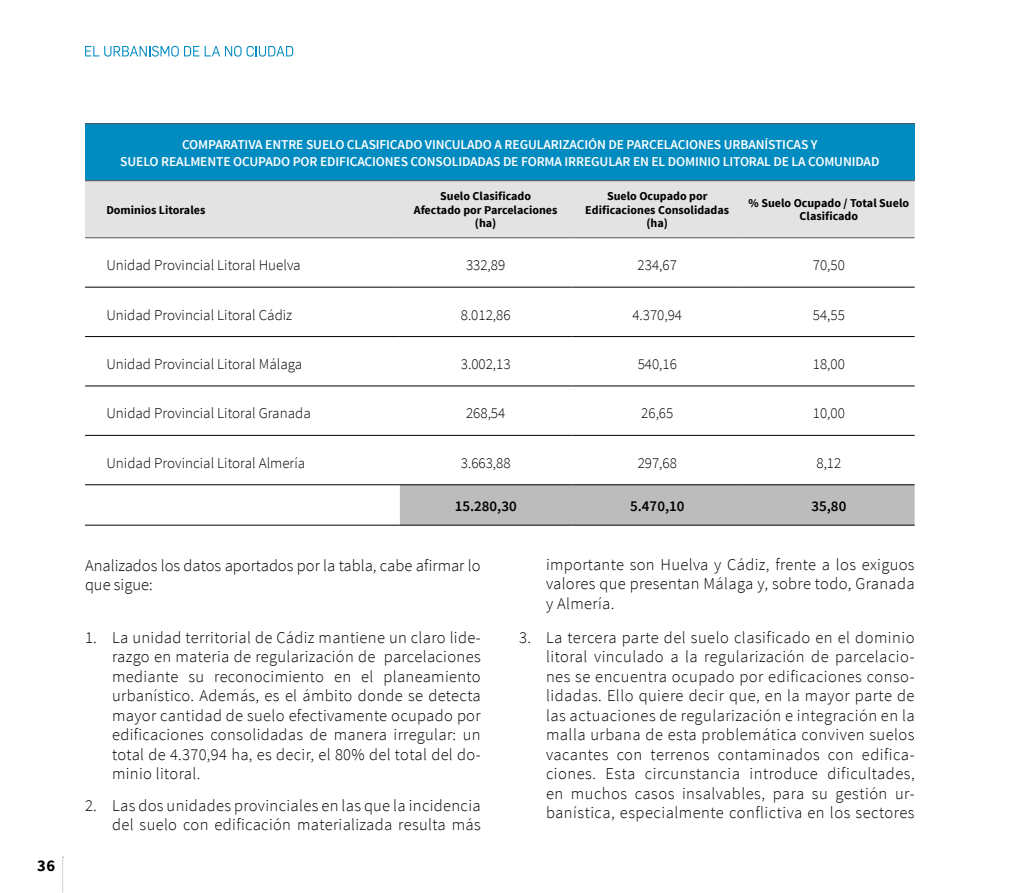
<style>
.page{position:relative;width:1021px;height:893px;background:#fff}
.page>*{position:absolute;margin:0;border:0;box-sizing:border-box;transform-origin:0 0}
.t1{font:300 16.5px/19.5px "Source Sans Pro";letter-spacing:.02em;color:#000;text-align:justify}
.t2{font:300 16.5px/19.5px "Source Sans Pro";color:#000}
.t3{font:700 16.5px "Source Sans Pro";color:#000}
.t4{font:300 15px "Source Sans Pro";color:#000}
.t5{font:600 15px "Source Sans Pro";color:#000}
.t6{font:600 13.5px/16.8px "Source Sans Pro";letter-spacing:-.01em;color:#fff;text-align:center}
.t7{font:700 12px/13.5px "Source Sans Pro";color:#000;text-align:center}
</style>
<div class="page">
<svg style="left:62px;top:857px;width:2px;height:36px"></svg>
<svg style="left:85px;top:46px;width:114px;height:11px"></svg>
<svg style="left:205px;top:46px;width:88px;height:11px"></svg>
<div style="left:85px;top:124px;width:829px;height:57px;background:#008bc1"></div>
<div style="left:85px;top:181px;width:829px;height:56px;background:#e3e3e3"></div>
<div style="left:400px;top:485px;width:514px;height:40px;background:#bcbcbc"></div>
<hr style="left:400px;top:237px;width:171px;height:1px;background:#575756">
<hr style="left:571px;top:237px;width:172px;height:1px;background:#575756">
<hr style="left:743px;top:237px;width:171px;height:1px;background:#575756">
<hr style="left:400px;top:336px;width:171px;height:1px;background:#000">
<hr style="left:571px;top:336px;width:172px;height:1px;background:#000">
<hr style="left:743px;top:336px;width:171px;height:1px;background:#000">
<hr style="left:400px;top:386px;width:171px;height:1px;background:#000">
<hr style="left:571px;top:386px;width:172px;height:1px;background:#000">
<hr style="left:743px;top:386px;width:171px;height:1px;background:#000">
<hr style="left:400px;top:435px;width:171px;height:1px;background:#000">
<hr style="left:571px;top:435px;width:172px;height:1px;background:#000">
<hr style="left:743px;top:435px;width:171px;height:1px;background:#000">
<hr style="left:85px;top:237px;width:315px;height:1px;background:#575756">
<hr style="left:85px;top:287px;width:315px;height:1px;background:#000">
<hr style="left:400px;top:287px;width:171px;height:1px;background:#000">
<hr style="left:85px;top:484px;width:315px;height:1px;background:#000">
<hr style="left:85px;top:525px;width:315px;height:1px;background:#000">
<hr style="left:571px;top:287px;width:172px;height:1px;background:#000">
<hr style="left:85px;top:435px;width:315px;height:1px;background:#000">
<hr style="left:743px;top:287px;width:171px;height:1px;background:#000">
<hr style="left:85px;top:336px;width:315px;height:1px;background:#000">
<hr style="left:85px;top:386px;width:315px;height:1px;background:#000">
<hr style="left:400px;top:484px;width:171px;height:1px;background:#000">
<hr style="left:571px;top:484px;width:172px;height:1px;background:#000">
<hr style="left:743px;top:484px;width:171px;height:1px;background:#000">
<hr style="left:571px;top:525px;width:172px;height:1px;background:#000">
<hr style="left:743px;top:525px;width:171px;height:1px;background:#000">
<hr style="left:400px;top:525px;width:171px;height:1px;background:#000">
<hr style="left:85px;top:123px;width:315px;height:1px;background:#575756">
<hr style="left:400px;top:123px;width:171px;height:1px;background:#575756">
<hr style="left:571px;top:123px;width:172px;height:1px;background:#575756">
<hr style="left:743px;top:123px;width:171px;height:1px;background:#575756">
<hr style="left:85px;top:180px;width:315px;height:1px;background:#575756">
<hr style="left:400px;top:180px;width:171px;height:1px;background:#575756">
<hr style="left:571px;top:180px;width:172px;height:1px;background:#575756">
<hr style="left:743px;top:180px;width:171px;height:1px;background:#575756">
<p class="t3" style="left:37px;top:854px;width:19px">36</p>
<p class="t6" style="left:120px;top:136px;width:760px">COMPARATIVA ENTRE SUELO CLASIFICADO VINCULADO A REGULARIZACIÓN DE PARCELACIONES URBANÍSTICAS Y<br>SUELO REALMENTE OCUPADO POR EDIFICACIONES CONSOLIDADAS DE FORMA IRREGULAR EN EL DOMINIO LITORAL DE LA COMUNIDAD</p>
<p class="t7" style="left:106px;top:203px;width:100px">Dominios Litorales</p>
<p class="t7" style="left:414px;top:190px;width:145px">Suelo Clasificado<br>Afectado por Parcelaciones (ha)</p>
<p class="t7" style="left:585px;top:190px;width:145px">Suelo Ocupado por<br>Edificaciones Consolidadas (ha)</p>
<p class="t7" style="left:748px;top:197px;width:162px">% Suelo Ocupado / Total Suelo<br>Clasificado</p>
<p class="t4" style="left:106px;top:256px;width:196px">Unidad Provincial Litoral Huelva</p>
<p class="t4" style="left:466px;top:256px;width:41px">332,89</p>
<p class="t4" style="left:637px;top:256px;width:41px">234,67</p>
<p class="t4" style="left:812px;top:256px;width:34px">70,50</p>
<p class="t4" style="left:106px;top:305px;width:187px">Unidad Provincial Litoral Cádiz</p>
<p class="t4" style="left:461px;top:305px;width:51px">8.012,86</p>
<p class="t4" style="left:632px;top:305px;width:51px">4.370,94</p>
<p class="t4" style="left:812px;top:305px;width:34px">54,55</p>
<p class="t4" style="left:106px;top:355px;width:197px">Unidad Provincial Litoral Málaga</p>
<p class="t4" style="left:461px;top:355px;width:51px">3.002,13</p>
<p class="t4" style="left:637px;top:355px;width:41px">540,16</p>
<p class="t4" style="left:812px;top:355px;width:34px">18,00</p>
<p class="t4" style="left:106px;top:404px;width:206px">Unidad Provincial Litoral Granada</p>
<p class="t4" style="left:466px;top:404px;width:41px">268,54</p>
<p class="t4" style="left:641px;top:404px;width:34px">26,65</p>
<p class="t4" style="left:812px;top:404px;width:34px">10,00</p>
<p class="t4" style="left:106px;top:454px;width:200px">Unidad Provincial Litoral Almería</p>
<p class="t4" style="left:461px;top:454px;width:51px">3.663,88</p>
<p class="t4" style="left:637px;top:454px;width:41px">297,68</p>
<p class="t4" style="left:816px;top:454px;width:26px">8,12</p>
<p class="t5" style="left:454px;top:496px;width:64px">15.280,30</p>
<p class="t5" style="left:630px;top:496px;width:56px">5.470,10</p>
<p class="t5" style="left:811px;top:496px;width:36px">35,80</p>
<p class="t2" style="left:85px;top:555px;width:397px">Analizados los datos aportados por la tabla, cabe afirmar lo que sigue:</p>
<p class="t1" style="left:112px;top:627px;width:370px;text-indent:-27px">1. La unidad territorial de Cádiz mantiene un claro lide&shy;razgo en materia de regularización de parcelaciones mediante su reconocimiento en el planeamiento urbanístico. Además, es el ámbito donde se detecta mayor cantidad de suelo efectivamente ocupado por edificaciones consolidadas de manera irregular: un total de 4.370,94 ha, es decir, el 80% del total del do&shy;minio litoral.</p>
<p class="t1" style="left:85px;top:795px;width:397px;text-align:right">2. Las dos unidades provinciales en las que la incidencia del suelo con edificación materializada resulta más</p>
<p class="t1" style="left:546px;top:554px;width:370px">importante son Huelva y Cádiz, frente a los exiguos valores que presentan Málaga y, sobre todo, Granada y Almería.</p>
<p class="t1" style="left:546px;top:627px;width:370px;text-indent:-27px">3. La tercera parte del suelo clasificado en el dominio litoral vinculado a la regularización de parcelacio&shy;nes se encuentra ocupado por edificaciones conso&shy;lidadas. Ello quiere decir que, en la mayor parte de las actuaciones de regularización e integración en la malla urbana de esta problemática conviven suelos vacantes con terrenos contaminados con edifica&shy;ciones. Esta circunstancia introduce dificultades, en muchos casos insalvables, para su gestión ur&shy;banística, especialmente conflictiva en los sectores</p>
</div>
